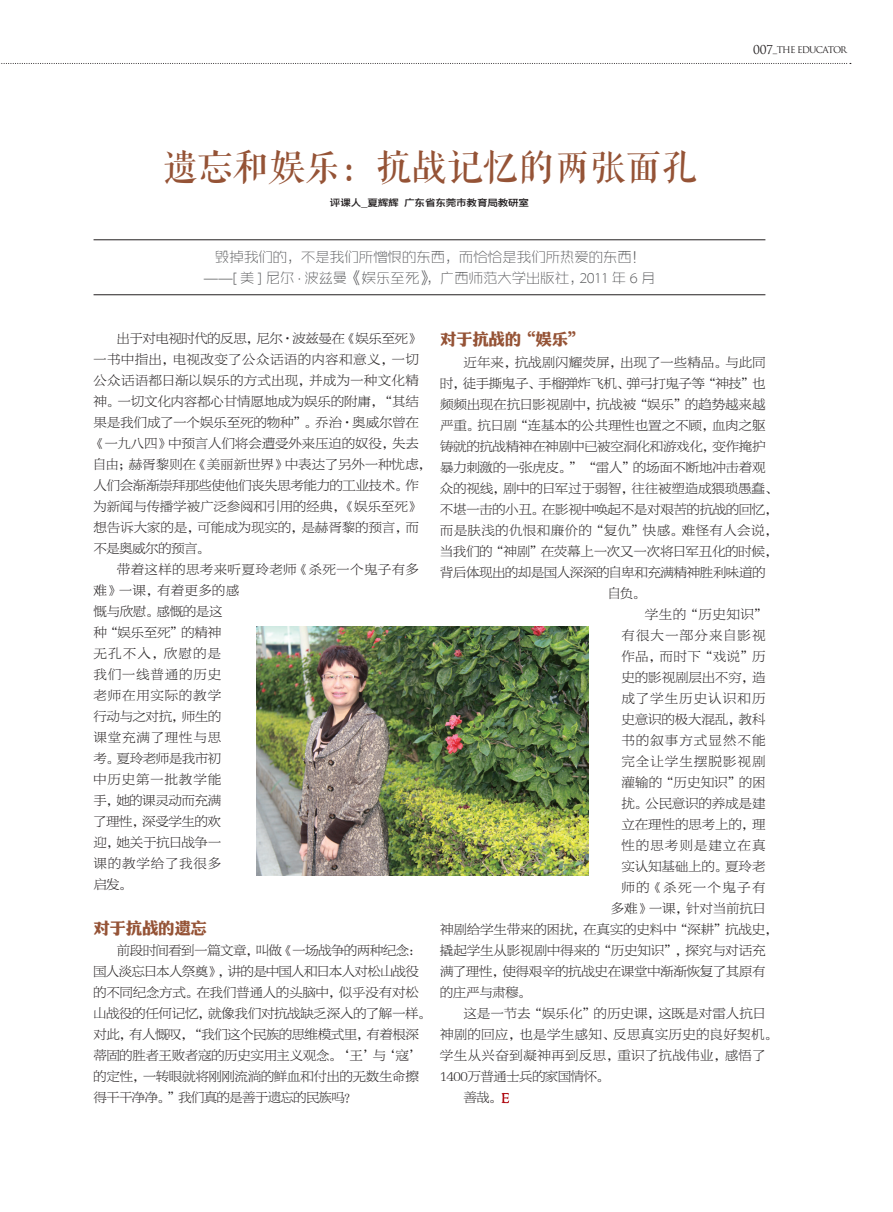
<style>
.page{position:relative;width:893px;height:1212px;background:#fff}
.page>*{position:absolute;margin:0;border:0;box-sizing:border-box;transform-origin:0 0}
.大标{font:36px "FZQKBYSJW GB1 0";letter-spacing:-.01em;color:#955336}
.小标{font:16.5px "DF Li Jin Hei W8";letter-spacing:-.015em;color:#955336}
.导读_开头{font:15px "ZHSRXT GBK1 0";letter-spacing:-.04em;color:#57585a}
.正文{font:13.5px/21px "FZBYSK GBK1 0";letter-spacing:-.015em;color:#231f20}
.正文-2{font:13.5px/21px "FZBYSK GBK1 0";letter-spacing:-.035em;color:#231f20}
.正文-3{font:13.5px/21px "FZBYSK GBK1 0";letter-spacing:.025em;color:#231f20}
.正文-4{font:13.5px/21px "FZBYSK GBK1 0";letter-spacing:.01em;color:#231f20}
.正文-5{font:13.5px "FZBYSK GBK1 0";letter-spacing:.075em;color:#231f20}
.正文-6{font:13.5px "FZBYSK GBK1 0";letter-spacing:.03em;color:#231f20}
.正文-7{font:13.5px "FZBYSK GBK1 0";letter-spacing:.005em;color:#231f20}
.正文-8{font:13.5px "FZBYSK GBK1 0";letter-spacing:.08em;color:#231f20}
.正文-9{font:13.5px "FZBYSK GBK1 0";letter-spacing:.095em;color:#231f20}
.作者_图说{font:9.6px "FZYDZHJW GB1 0";letter-spacing:-.01em;color:#231f20;scale:1.09 1}
.English{font:9px "Trajan Pro";letter-spacing:-.1em;color:#231f20}
.s1{font-size:12px}
</style>
<div class="page">
<svg style="left:1px;top:63px;width:850px;height:1px"></svg>
<img style="left:256px;top:627px;width:332px;height:249px">
<hr style="left:94px;top:294px;width:671px;height:1px;background:#231f20">
<hr style="left:94px;top:239px;width:671px;height:1px;background:#231f20">
<svg style="left:501px;top:1093px;width:8px;height:10px"></svg>
<p class="大标" style="left:162px;top:149px;width:536px">遗忘和娱乐：抗战记忆的两张面孔</p>
<p class="作者_图说" style="left:330px;top:197px;width:184px">评课人_夏辉辉 广东省东莞市教育局教研室</p>
<p class="导读_开头" style="left:215px;top:248px;width:433px">毁掉我们的，不是我们所憎恨的东西，而恰恰是我们所热爱的东西！</p>
<p class="导读_开头" style="left:203px;top:269px;width:454px">——[ 美 ] 尼尔 · 波兹曼《娱乐至死》，广西师范大学出版社，2011 年 6 月</p>
<p class="English" style="left:753px;top:44px;width:95px"><span class="s1">007</span>_THE EDUCATOR</p>
<p class="正文" style="left:92px;top:328px;width:341px;text-indent:25px">出于对电视时代的反思，尼尔·波兹曼在《娱乐至死》一书中指出，电视改变了公众话语的内容和意义，一切公众话语都日渐以娱乐的方式出现，并成为一种文化精神。一切文化内容都心甘情愿地成为娱乐的附庸，“其结果是我们成了一个娱乐至死的物种”。乔治·奥威尔曾在《一九八四》中预言人们将会遭受外来压迫的奴役，失去自由；赫胥黎则在《美丽新世界》中表达了另外一种忧虑，人们会渐渐崇拜那些使他们丧失思考能力的工业技术。作为新闻与传播学被广泛参阅和引用的经典，《娱乐至死》想告诉大家的是，可能成为现实的，是赫胥黎的预言，而不是奥威尔的预言。</p>
<p class="正文-3" style="left:93px;top:559px;width:327px;text-indent:24px">带着这样的思考来听夏玲老师《杀死一个鬼子有多难》一课，有着更多的感<br>慨与欣慰。感慨的是这<br>种“娱乐至死”的精神<br>无孔不入，欣慰的是<br>我们一线普通的历史<br>老师在用实际的教学<br>行动与之对抗，师生的<br>课堂充满了理性与思<br>考。夏玲老师是我市初<br>中历史第一批教学能<br>手，她的课灵动而充满<br>了理性，深受学生的欢<br>迎，她关于抗日战争一<br>课的教学给了我很多<br>启发。</p>
<p class="小标" style="left:93px;top:919px;width:115px">对于抗战的遗忘</p>
<p class="正文-2" style="left:93px;top:940px;width:340px;text-indent:24px">前段时间看到一篇文章，叫做《一场战争的两种纪念：国人淡忘日本人祭奠》，讲的是中国人和日本人对松山战役的不同纪念方式。在我们普通人的头脑中，似乎没有对松山战役的任何记忆，就像我们对抗战缺乏深入的了解一样。对此，有人慨叹，“我们这个民族的思维模式里，有着根深蒂固的胜者王败者寇的历史实用主义观念。‘王’与‘寇’的定性，一转眼就将刚刚流淌的鲜血和付出的无数生命擦得干干净净。”我们真的是善于遗忘的民族吗？</p>
<p class="小标" style="left:440px;top:331px;width:146px">对于抗战的“娱乐”</p>
<p class="正文-7" style="left:463px;top:355px;width:304px">近年来，抗战剧闪耀荧屏，出现了一些精品。与此同</p>
<p class="正文-2" style="left:440px;top:373px;width:327px">时，徒手撕鬼子、手榴弹炸飞机、弹弓打鬼子等“神技”也</p>
<p class="正文" style="left:440px;top:394px;width:327px">频频出现在抗日影视剧中，抗战被“娱乐”的趋势越来越</p>
<p class="正文" style="left:440px;top:415px;width:327px">严重。抗日剧“连基本的公共理性也置之不顾，血肉之躯</p>
<p class="正文" style="left:440px;top:436px;width:327px">铸就的抗战精神在神剧中已被空洞化和游戏化，变作掩护</p>
<p class="正文" style="left:440px;top:457px;width:327px">暴力刺激的一张虎皮。” “雷人”的场面不断地冲击着观</p>
<p class="正文" style="left:440px;top:478px;width:340px">众的视线，剧中的日军过于弱智，往往被塑造成猥琐愚蠢、</p>
<p class="正文" style="left:440px;top:499px;width:339px">不堪一击的小丑。在影视中唤起不是对艰苦的抗战的回忆，</p>
<p class="正文-6" style="left:440px;top:523px;width:339px">而是肤浅的仇恨和廉价的“复仇”快感。难怪有人会说，</p>
<p class="正文" style="left:440px;top:541px;width:340px">当我们的“神剧”在荧幕上一次又一次将日军丑化的时候，</p>
<p class="正文-2" style="left:440px;top:562px;width:327px">背后体现出的却是国人深深的自卑和充满精神胜利味道的</p>
<p class="正文" style="left:607px;top:583px;width:40px">自负。</p>
<p class="正文" style="left:645px;top:604px;width:124px">学生的“历史知识”</p>
<p class="正文-8" style="left:621px;top:628px;width:146px">有很大一部分来自影视</p>
<p class="正文" style="left:621px;top:646px;width:146px">作品，而时下“戏说”历</p>
<p class="正文" style="left:621px;top:667px;width:146px">史的影视剧层出不穷，造</p>
<p class="正文-8" style="left:621px;top:691px;width:146px">成了学生历史认识和历</p>
<p class="正文" style="left:621px;top:709px;width:146px">史意识的极大混乱，教科</p>
<p class="正文-5" style="left:621px;top:733px;width:146px">书的叙事方式显然不能</p>
<p class="正文-5" style="left:621px;top:754px;width:146px">完全让学生摆脱影视剧</p>
<p class="正文-4" style="left:621px;top:772px;width:146px">灌输的“历史知识”的困</p>
<p class="正文" style="left:621px;top:793px;width:146px">扰。公民意识的养成是建</p>
<p class="正文" style="left:621px;top:814px;width:146px">立在理性的思考上的，理</p>
<p class="正文-5" style="left:621px;top:838px;width:146px">性的思考则是建立在真</p>
<p class="正文" style="left:621px;top:856px;width:146px">实认知基础上的。夏玲老</p>
<p class="正文-9" style="left:621px;top:880px;width:146px">师的《杀死一个鬼子有</p>
<p class="正文" style="left:611px;top:898px;width:157px">多难》一课，针对当前抗日</p>
<p class="正文" style="left:440px;top:919px;width:339px">神剧给学生带来的困扰，在真实的史料中“深耕”抗战史，</p>
<p class="正文" style="left:440px;top:940px;width:327px">撬起学生从影视剧中得来的“历史知识”，探究与对话充</p>
<p class="正文" style="left:440px;top:961px;width:327px">满了理性，使得艰辛的抗战史在课堂中渐渐恢复了其原有</p>
<p class="正文" style="left:440px;top:982px;width:93px">的庄严与肃穆。</p>
<p class="正文-4" style="left:440px;top:1003px;width:340px;text-indent:24px">这是一节去“娱乐化”的历史课，这既是对雷人抗日神剧的回应，也是学生感知、反思真实历史的良好契机。学生从兴奋到凝神再到反思，重识了抗战伟业，感悟了<br>1400万普通士兵的家国情怀。</p>
<p class="正文" style="left:463px;top:1087px;width:41px">善哉。</p>
</div>
